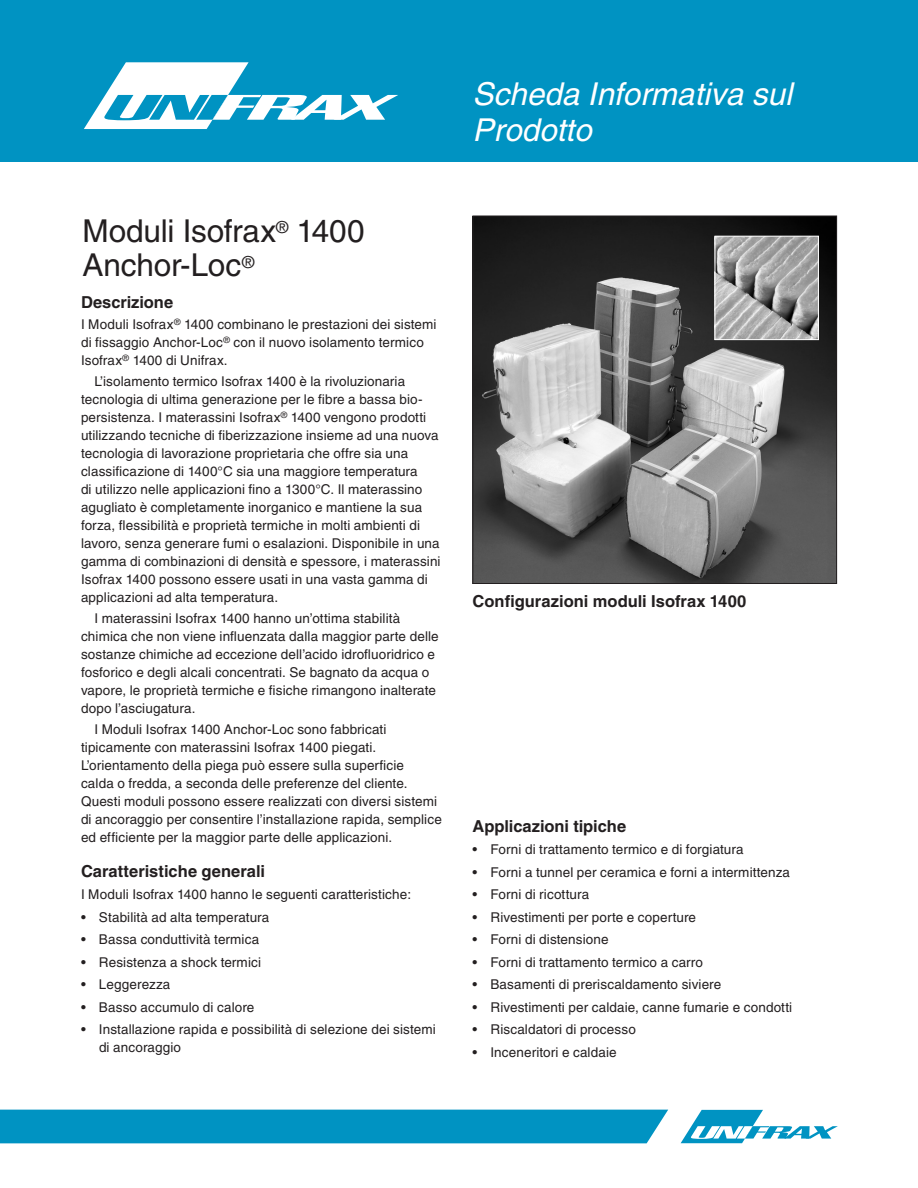
<style>
.page{position:relative;width:918px;height:1188px;background:#fff}
.page>*{position:absolute;margin:0;border:0;box-sizing:border-box;transform-origin:0 0}
.t1{font:31.5px/34.5px "Helvetica";letter-spacing:-.005em;color:#231f20}
.t2{font:italic 31.5px/36px "Helvetica";color:#fff}
.Subs_no_rule{font:700 16.5px "Helvetica";color:#231f20}
.List_Paragraph{font:13.5px/18px "Helvetica";letter-spacing:.01em;color:#231f20}
</style>
<div class="page">
<div style="left:0;top:0;width:918px;height:162px;background:#0093c2"></div>
<svg style="left:84px;top:62px;width:314px;height:67px"></svg>
<img style="left:474px;top:218px;width:361px;height:364px">
<div style="left:472px;top:216px;width:365px;height:368px;border:1px solid #231f20"></div>
<svg style="left:681px;top:1110px;width:157px;height:33px"></svg>
<div style="left:0;top:1110px;width:668px;height:33px;background:#0093c2"></div>
<img style="left:717px;top:238px;width:100px;height:100px">
<div style="left:715px;top:236px;width:104px;height:104px;border:1px solid #fff"></div>
<p class="t1" style="left:82px;top:214px;width:284px">Moduli Isofrax<sup>®</sup> 1400<br>Anchor-Loc<sup>®</sup></p>
<p class="Subs_no_rule" style="left:81px;top:292px;width:94px">Descrizione</p>
<p class="List_Paragraph" style="left:81px;top:315px;width:357px">I Moduli Isofrax<sup>®</sup> 1400 combinano le prestazioni dei sistemi di fissaggio Anchor-Loc<sup>®</sup> con il nuovo isolamento termico<br>Isofrax<sup>®</sup> 1400 di Unifrax.</p>
<p class="List_Paragraph" style="left:81px;top:372px;width:361px;text-indent:14px">L’isolamento termico Isofrax 1400 è la rivoluzionaria tecnologia di ultima generazione per le fibre a bassa bio&shy;persistenza. I materassini Isofrax<sup>®</sup> 1400 vengono prodotti utilizzando tecniche di fiberizzazione insieme ad una nuova tecnologia di lavorazione proprietaria che offre sia una classificazione di 1400°C sia una maggiore temperatura<br>di utilizzo nelle applicazioni fino a 1300°C. Il materassino agugliato è completamente inorganico e mantiene la sua forza, flessibilità e proprietà termiche in molti ambienti di lavoro, senza generare fumi o esalazioni. Disponibile in una gamma di combinazioni di densità e spessore, i materassini Isofrax 1400 possono essere usati in una vasta gamma di applicazioni ad alta temperatura.</p>
<p class="List_Paragraph" style="left:81px;top:609px;width:359px;text-indent:14px">I materassini Isofrax 1400 hanno un’ottima stabilità chimica che non viene influenzata dalla maggior parte delle sostanze chimiche ad eccezione dell’acido idrofluoridrico e fosforico e degli alcali concentrati. Se bagnato da acqua o vapore, le proprietà termiche e fisiche rimangono inalterate dopo l’asciugatura.</p>
<p class="List_Paragraph" style="left:81px;top:720px;width:362px;text-indent:14px">I Moduli Isofrax 1400 Anchor-Loc sono fabbricati tipicamente con materassini Isofrax 1400 piegati.<br>L’orientamento della piega può essere sulla superficie<br>calda o fredda, a seconda delle preferenze del cliente.<br>Questi moduli possono essere realizzati con diversi sistemi di ancoraggio per consentire l’installazione rapida, semplice ed efficiente per la maggior parte delle applicazioni.</p>
<p class="Subs_no_rule" style="left:81px;top:861px;width:186px">Caratteristiche generali</p>
<p class="List_Paragraph" style="left:81px;top:885px;width:332px">I Moduli Isofrax 1400 hanno le seguenti caratteristiche:</p>
<p class="List_Paragraph" style="left:81px;top:908px;width:190px">• Stabilità ad alta temperatura</p>
<p class="List_Paragraph" style="left:81px;top:930px;width:180px">• Bassa conduttività termica</p>
<p class="List_Paragraph" style="left:81px;top:953px;width:182px">• Resistenza a shock termici</p>
<p class="List_Paragraph" style="left:81px;top:975px;width:91px">• Leggerezza</p>
<p class="List_Paragraph" style="left:81px;top:998px;width:175px">• Basso accumulo di calore</p>
<p class="List_Paragraph" style="left:99px;top:1020px;width:338px;text-indent:-18px">• Installazione rapida e possibilità di selezione dei sistemi di ancoraggio</p>
<p class="t2" style="left:472px;top:76px;width:321px">Scheda Informativa sul<br>Prodotto</p>
<p class="Subs_no_rule" style="left:472px;top:591px;width:275px">Configurazioni moduli Isofrax 1400</p>
<p class="Subs_no_rule" style="left:472px;top:816px;width:155px">Applicazioni tipiche</p>
<p class="List_Paragraph" style="left:472px;top:840px;width:273px">• Forni di trattamento termico e di forgiatura</p>
<p class="List_Paragraph" style="left:472px;top:863px;width:319px">• Forni a tunnel per ceramica e forni a intermittenza</p>
<p class="List_Paragraph" style="left:472px;top:885px;width:118px">• Forni di ricottura</p>
<p class="List_Paragraph" style="left:472px;top:908px;width:225px">• Rivestimenti per porte e coperture</p>
<p class="List_Paragraph" style="left:472px;top:930px;width:138px">• Forni di distensione</p>
<p class="List_Paragraph" style="left:472px;top:953px;width:232px">• Forni di trattamento termico a carro</p>
<p class="List_Paragraph" style="left:472px;top:975px;width:250px">• Basamenti di preriscaldamento siviere</p>
<p class="List_Paragraph" style="left:472px;top:998px;width:321px">• Rivestimenti per caldaie, canne fumarie e condotti</p>
<p class="List_Paragraph" style="left:472px;top:1020px;width:165px">• Riscaldatori di processo</p>
<p class="List_Paragraph" style="left:472px;top:1043px;width:146px">• Inceneritori e caldaie</p>
</div>
